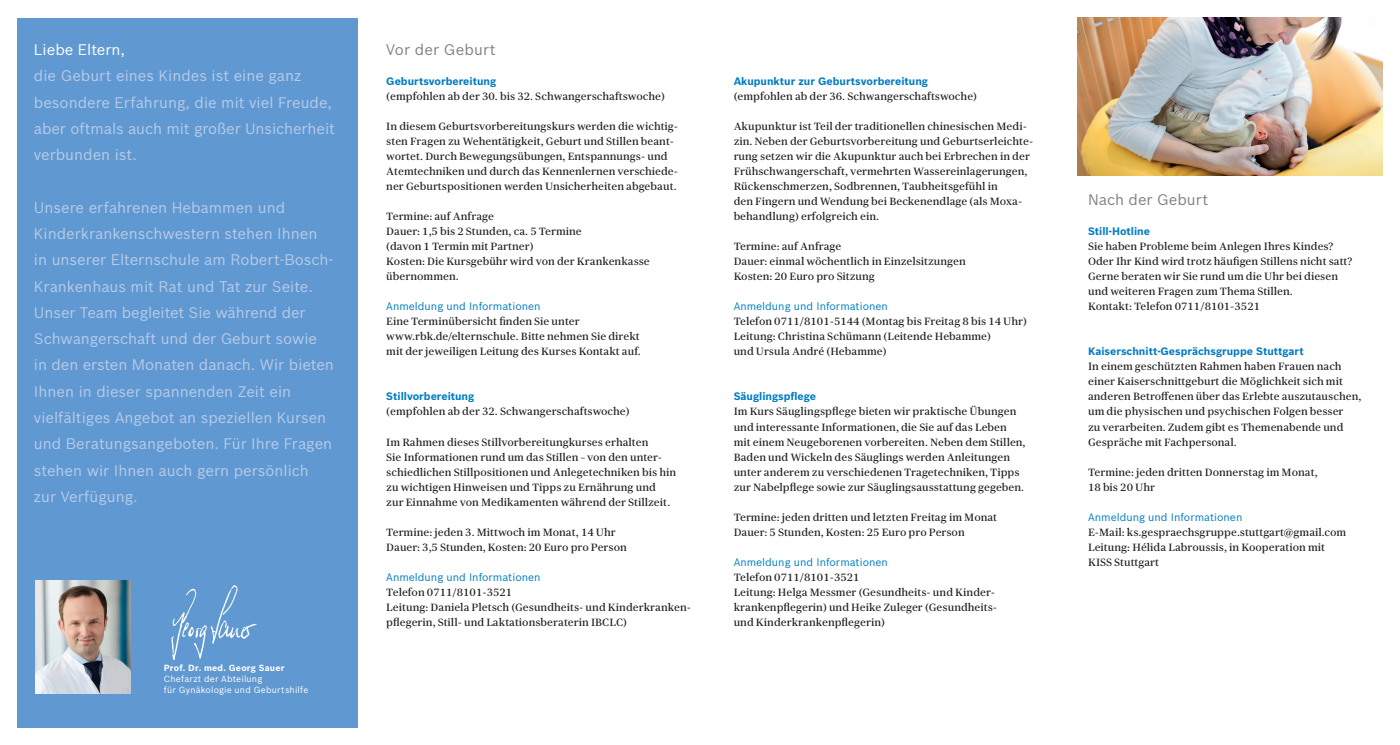
<style>
.page{position:relative;width:1400px;height:745px;background:#fff}
.page>*{position:absolute;margin:0;border:0;box-sizing:border-box;transform-origin:0 0}
.t1{font:15px/26.2px "Bosch Sans";color:#b6cbe8}
.t2{font:15px "Bosch Sans";color:#808285}
.t3{font:15px "Bosch Sans";color:#fff}
.t4{font:10.62px/15px "Bosch Serif";color:#231f20}
.t5{font:700 10.62px "Bosch Sans";color:#007cc2}
.t6{font:10.62px "Bosch Sans";color:#007cc2}
.t7{font:8.75px/11.2px "Bosch Sans";letter-spacing:.025em;color:#fff}
.t8{font:700 8.75px "Bosch Sans";letter-spacing:.025em;color:#fff}
</style>
<div class="page">
<div style="left:18px;top:18px;width:340px;height:708px;background:#6098d1"></div>
<img style="left:35px;top:580px;width:95px;height:113px">
<img style="left:1077px;top:18px;width:305px;height:157px">
<img style="left:171px;top:585px;width:86px;height:75px">
<h1 class="t3" style="left:34px;top:40px;width:93px">Liebe Eltern,</h1>
<h1 class="t1" style="left:34px;top:62px;width:302px">die Geburt eines Kindes ist eine ganz besondere Erfahrung, die mit viel Freude, aber oftmals auch mit großer Unsicherheit verbunden ist.</h1>
<p class="t1" style="left:34px;top:194px;width:301px">Unsere erfahrenen Hebammen und Kinderkrankenschwestern stehen Ihnen in unserer Elternschule am Robert-Bosch-Krankenhaus mit Rat und Tat zur Seite.<br>Unser Team begleitet Sie während der Schwangerschaft und der Geburt sowie<br>in den ersten Monaten danach. Wir bieten Ihnen in dieser spannenden Zeit ein vielfältiges Angebot an speziellen Kursen und Beratungsangeboten. Für Ihre Fragen stehen wir Ihnen auch gern persönlich zur Verfügung.</p>
<p class="t8" style="left:164px;top:661px;width:122px">Prof. Dr. med. Georg Sauer</p>
<p class="t7" style="left:164px;top:672px;width:146px">Chefarzt der Abteilung<br>für Gynäkologie und Geburtshilfe</p>
<h1 class="t2" style="left:386px;top:40px;width:111px">Vor der Geburt</h1>
<p class="t5" style="left:386px;top:74px;width:111px">Geburtsvorbereitung</p>
<p class="t4" style="left:386px;top:89px;width:280px">(empfohlen ab der 30. bis 32. Schwangerschaftswoche)</p>
<p class="t4" style="left:386px;top:119px;width:293px">In diesem Geburtsvorbereitungskurs werden die wichtig&shy;sten Fragen zu Wehentätigkeit, Geburt und Stillen beant&shy;wortet. Durch Bewegungsübungen, Entspannungs- und Atemtechniken und durch das Kennenlernen verschiede&shy;ner Geburtspositionen werden Unsicherheiten abgebaut.</p>
<p class="t4" style="left:386px;top:209px;width:265px">Termine: auf Anfrage<br>Dauer: 1,5 bis 2 Stunden, ca. 5 Termine<br>(davon 1 Termin mit Partner)<br>Kosten: Die Kursgebühr wird von der Krankenkasse übernommen.</p>
<p class="t6" style="left:386px;top:300px;width:156px">Anmeldung und Informationen</p>
<p class="t4" style="left:386px;top:314px;width:256px">Eine Terminübersicht finden Sie unter www.rbk.de/elternschule. Bitte nehmen Sie direkt mit der jeweiligen Leitung des Kurses Kontakt auf.</p>
<p class="t5" style="left:386px;top:390px;width:89px">Stillvorbereitung</p>
<p class="t4" style="left:386px;top:404px;width:245px">(empfohlen ab der 32. Schwangerschaftswoche)</p>
<p class="t4" style="left:386px;top:434px;width:291px">Im Rahmen dieses Stillvorbereitungkurses erhalten<br>Sie Informationen rund um das Stillen – von den unter&shy;schiedlichen Stillpositionen und Anlegetechniken bis hin zu wichtigen Hinweisen und Tipps zu Ernährung und<br>zur Einnahme von Medikamenten während der Stillzeit.</p>
<p class="t4" style="left:386px;top:524px;width:242px">Termine: jeden 3. Mittwoch im Monat, 14 Uhr<br>Dauer: 3,5 Stunden, Kosten: 20 Euro pro Person</p>
<p class="t6" style="left:386px;top:570px;width:156px">Anmeldung und Informationen</p>
<p class="t4" style="left:386px;top:584px;width:306px">Telefon 0711/8101-3521<br>Leitung: Daniela Pletsch (Gesundheits- und Kinderkranken&shy;pflegerin, Still- und Laktationsberaterin IBCLC)</p>
<p class="t5" style="left:733px;top:74px;width:196px">Akupunktur zur Geburtsvorbereitung</p>
<p class="t4" style="left:733px;top:89px;width:245px">(empfohlen ab der 36. Schwangerschaftswoche)</p>
<p class="t4" style="left:733px;top:119px;width:301px">Akupunktur ist Teil der traditionellen chinesischen Medi&shy;zin. Neben der Geburtsvorbereitung und Geburtserleichte&shy;rung setzen wir die Akupunktur auch bei Erbrechen in der Frühschwangerschaft, vermehrten Wassereinlagerungen, Rückenschmerzen, Sodbrennen, Taubheitsgefühl in<br>den Fingern und Wendung bei Beckenendlage (als Moxa&shy;behandlung) erfolgreich ein.</p>
<p class="t4" style="left:733px;top:239px;width:234px">Termine: auf Anfrage<br>Dauer: einmal wöchentlich in Einzelsitzungen<br>Kosten: 20 Euro pro Sitzung</p>
<p class="t6" style="left:733px;top:300px;width:156px">Anmeldung und Informationen</p>
<p class="t4" style="left:733px;top:314px;width:295px">Telefon 0711/8101-5144 (Montag bis Freitag 8 bis 14 Uhr)<br>Leitung: Christina Schümann (Leitende Hebamme)<br>und Ursula André (Hebamme)</p>
<p class="t5" style="left:733px;top:390px;width:84px">Säuglingspflege</p>
<p class="t4" style="left:733px;top:404px;width:293px">Im Kurs Säuglingspflege bieten wir praktische Übungen und interessante Informationen, die Sie auf das Leben mit einem Neugeborenen vorbereiten. Neben dem Stillen, Baden und Wickeln des Säuglings werden Anleitungen unter anderem zu verschiedenen Tragetechniken, Tipps zur Nabelpflege sowie zur Säuglingsausstattung gegeben.</p>
<p class="t4" style="left:733px;top:509px;width:265px">Termine: jeden dritten und letzten Freitag im Monat<br>Dauer: 5 Stunden, Kosten: 25 Euro pro Person</p>
<p class="t6" style="left:733px;top:555px;width:156px">Anmeldung und Informationen</p>
<p class="t4" style="left:733px;top:569px;width:265px">Telefon 0711/8101-3521<br>Leitung: Helga Messmer (Gesundheits- und Kinder&shy;krankenpflegerin) und Heike Zuleger (Gesundheits&shy;und Kinderkrankenpflegerin)</p>
<h1 class="t2" style="left:1088px;top:190px;width:122px">Nach der Geburt</h1>
<p class="t5" style="left:1088px;top:225px;width:63px">Still-Hotline</p>
<p class="t4" style="left:1088px;top:239px;width:266px">Sie haben Probleme beim Anlegen Ihres Kindes?<br>Oder Ihr Kind wird trotz häufigen Stillens nicht satt?<br>Gerne beraten wir Sie rund um die Uhr bei diesen und weiteren Fragen zum Thema Stillen.<br>Kontakt: Telefon 0711/8101-3521</p>
<p class="t5" style="left:1088px;top:345px;width:217px">Kaiserschnitt-Gesprächsgruppe Stuttgart</p>
<p class="t4" style="left:1088px;top:359px;width:275px">In einem geschützten Rahmen haben Frauen nach einer Kaiserschnittgeburt die Möglichkeit sich mit anderen Betroffenen über das Erlebte auszutauschen, um die physischen und psychischen Folgen besser<br>zu verarbeiten. Zudem gibt es Themenabende und Gespräche mit Fachpersonal.</p>
<p class="t4" style="left:1088px;top:464px;width:231px">Termine: jeden dritten Donnerstag im Monat,<br>18 bis 20 Uhr</p>
<p class="t6" style="left:1088px;top:510px;width:156px">Anmeldung und Informationen</p>
<p class="t4" style="left:1088px;top:524px;width:260px">E-Mail: ks.gespraechsgruppe.stuttgart@gmail.com<br>Leitung: Hélida Labroussis, in Kooperation mit<br>KISS Stuttgart</p>
</div>
